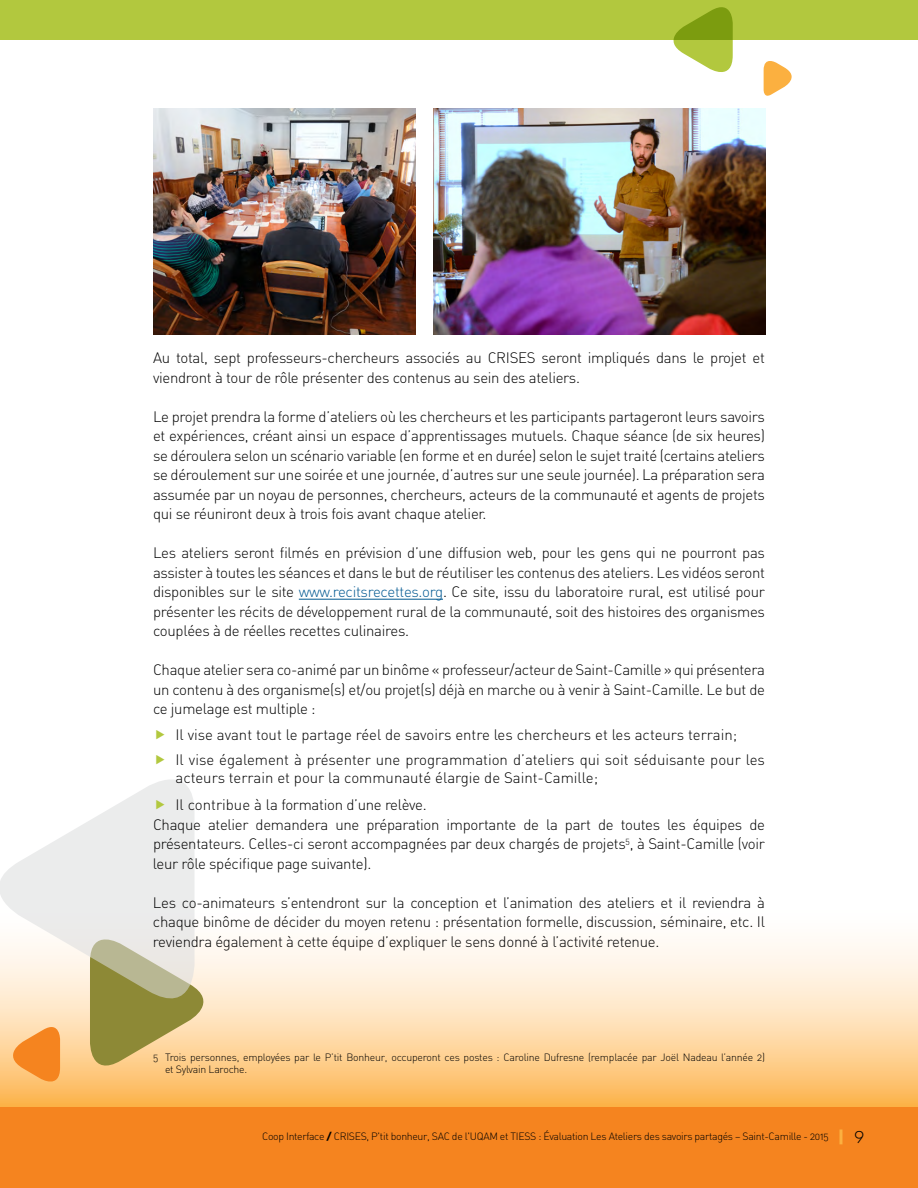
<style>
.page{position:relative;width:918px;height:1188px;background:#fff}
.page>*{position:absolute;margin:0;border:0;box-sizing:border-box;transform-origin:0 0}
.t1{font:300 16.5px "Montreal TS";color:#000}
.t2{font:15px/19.5px "DIN Light Alternate";letter-spacing:-.02em;color:#000;text-align:justify}
.t3{font:15px/25.5px "DIN Light Alternate";color:#000}
.t4{font:10.5px/12px "DIN Light Alternate";letter-spacing:-.03em;color:#000}
.s1{color:#005891}
.s2{font-family:"DIN Bold Alternate"}
</style>
<div class="page">
<svg style="left:0;top:942px;width:918px;height:165px;background:#fedbab"></svg>
<img style="left:434px;top:108px;width:331px;height:227px">
<img style="left:153px;top:108px;width:263px;height:227px">
<div style="left:0;top:0;width:918px;height:40px;background:#b2c83e"></div>
<div style="left:0;top:1107px;width:918px;height:81px;background:#f5841f"></div>
<hr style="left:839px;top:1130px;width:3px;height:14px;background:#fbb040">
<svg style="left:764px;top:61px;width:28px;height:35px"></svg>
<svg style="left:673px;top:7px;width:60px;height:65px"></svg>
<svg style="left:90px;top:942px;width:131px;height:137px;background:#ceb777"></svg>
<svg style="left:0;top:779px;width:195px;height:221px;fill:#ebecec"></svg>
<svg style="left:0;top:1020px;width:60px;height:70px;background:#faaf60"></svg>
<hr style="left:299px;top:599px;width:144px;height:1px;background:#005891">
<svg style="left:156px;top:800px;width:8px;height:9px"></svg>
<p class="t2" style="left:153px;top:348px;width:614px">Au total, sept professeurs-chercheurs associés au CRISES seront impliqués dans le projet et viendront à tour de rôle présenter des contenus au sein des ateliers.</p>
<p class="t2" style="left:153px;top:406px;width:614px">Le projet prendra la forme d’ateliers où les chercheurs et les participants partageront leurs savoirs et expériences, créant ainsi un espace d’apprentissages mutuels. Chaque séance (de six heures) se déroulera selon un scénario variable (en forme et en durée) selon le sujet traité (certains ateliers se déroulement sur une soirée et une journée, d’autres sur une seule journée). La préparation sera assumée par un noyau de personnes, chercheurs, acteurs de la communauté et agents de projets qui se réuniront deux à trois fois avant chaque atelier.</p>
<p class="t2" style="left:153px;top:543px;width:614px">Les ateliers seront filmés en prévision d’une diffusion web, pour les gens qui ne pourront pas assister à toutes les séances et dans le but de réutiliser les contenus des ateliers. Les vidéos seront disponibles sur le site <span class="s1">www.recitsrecettes.org</span>. Ce site, issu du laboratoire rural, est utilisé pour présenter les récits de développement rural de la communauté, soit des histoires des organismes couplées à de réelles recettes culinaires.</p>
<p class="t2" style="left:153px;top:660px;width:614px">Chaque atelier sera co-animé par un binôme « professeur/acteur de Saint-Camille » qui présentera un contenu à des organisme(s) et/ou projet(s) déjà en marche ou à venir à Saint-Camille. Le but de ce jumelage est multiple :</p>
<p class="t3" style="left:176px;top:721px;width:591px">Il vise avant tout le partage réel de savoirs entre les chercheurs et les acteurs terrain;<br>Il vise également à présenter une programmation d’ateliers qui soit séduisante pour les</p>
<p class="t3" style="left:176px;top:764px;width:424px;line-height:27px">acteurs terrain et pour la communauté élargie de Saint-Camille;<br>Il contribue à la formation d’une relève.</p>
<p class="t2" style="left:153px;top:814px;width:614px">Chaque atelier demandera une préparation importante de la part de toutes les équipes de présentateurs. Celles-ci seront accompagnées par deux chargés de projets<sup>5</sup>, à Saint-Camille (voir leur rôle spécifique page suivante).</p>
<p class="t2" style="left:153px;top:892px;width:614px">Les co-animateurs s’entendront sur la conception et l’animation des ateliers et il reviendra à chaque binôme de décider du moyen retenu : présentation formelle, discussion, séminaire, etc. Il reviendra également à cette équipe d’expliquer le sens donné à l’activité retenue.</p>
<p class="t4" style="left:165px;top:1051px;width:602px;text-indent:-12px">5 Trois personnes, employées par le P’tit Bonheur, occuperont ces postes : Caroline Dufresne (remplacée par Joël Nadeau l’année 2) et Sylvain Laroche.</p>
<p class="t4" style="left:262px;top:1130px;width:568px">Coop Interface <span class="s2">/</span> CRISES, P'tit bonheur, SAC de l'UQAM et TIESS : Évaluation Les Ateliers des savoirs partagés – Saint-Camille - 2015</p>
<p class="t1" style="left:854px;top:1127px;width:11px">9</p>
</div>
